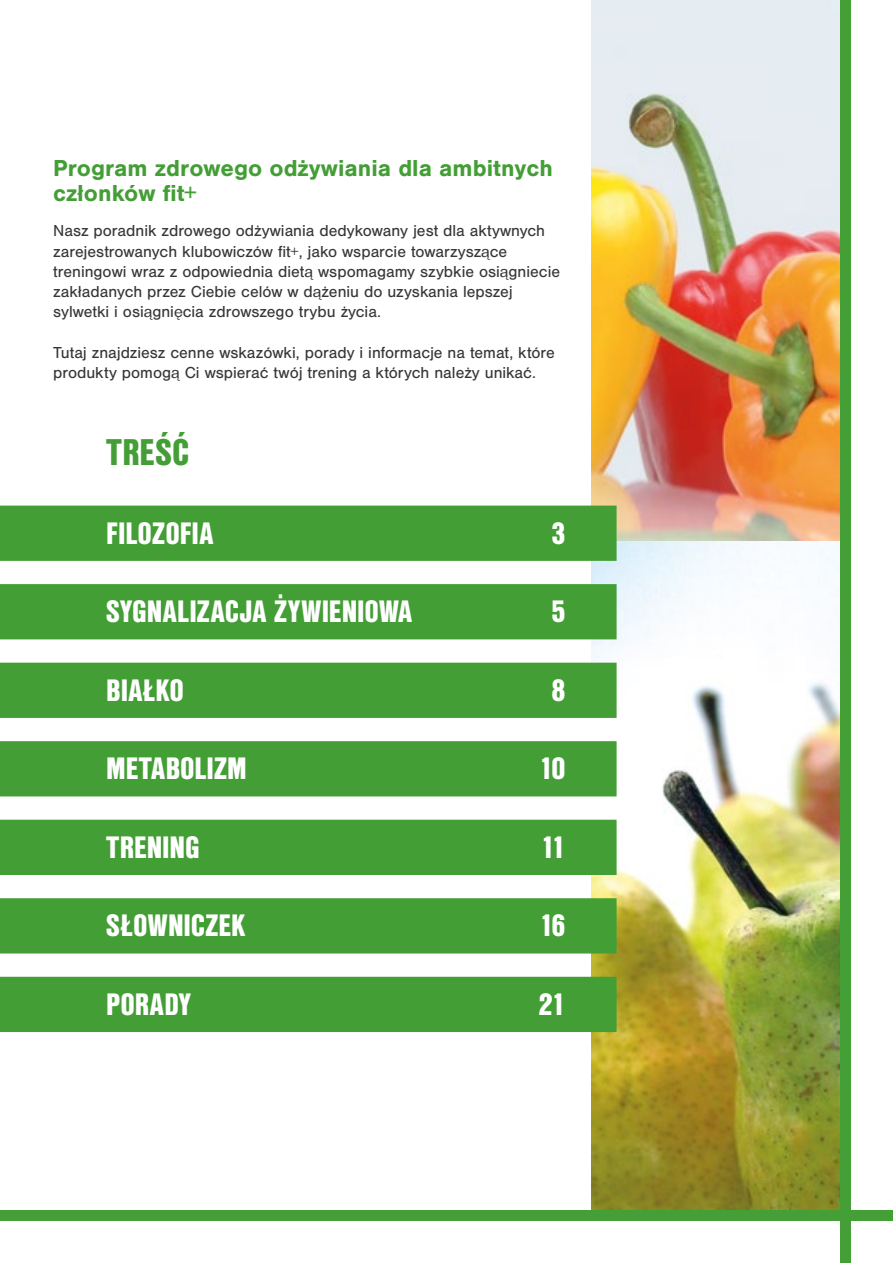
<style>
.page{position:relative;width:893px;height:1263px;background:#fff}
.page>*{position:absolute;margin:0;border:0;box-sizing:border-box;transform-origin:0 0}
.t1{font:900 36px "Nimbus San Con L";letter-spacing:.005em;color:#439e35}
.t2{font:900 30px "Nimbus San Con L";letter-spacing:.005em;color:#fff}
.t3{font:700 24px/26px "Nimbus San";color:#439e35}
.t4{font:16.5px/20.2px "Nimbus San";color:#373535}
</style>
<div class="page">
<img style="left:592px;top:540px;width:248px;height:670px">
<img style="left:592px;top:0;width:248px;height:540px">
<div style="left:0;top:506px;width:617px;height:55px;background:#439e35"></div>
<div style="left:0;top:584px;width:617px;height:55px;background:#439e35"></div>
<div style="left:0;top:663px;width:617px;height:55px;background:#439e35"></div>
<div style="left:0;top:741px;width:617px;height:55px;background:#439e35"></div>
<div style="left:0;top:820px;width:617px;height:55px;background:#439e35"></div>
<div style="left:0;top:898px;width:617px;height:55px;background:#439e35"></div>
<div style="left:0;top:977px;width:617px;height:55px;background:#439e35"></div>
<div style="left:840px;top:0;width:10px;height:1263px;background:#449f36"></div>
<div style="left:0;top:1210px;width:893px;height:10px;background:#449f36"></div>
<h3 class="t3" style="left:53px;top:155px;width:501px">Program zdrowego odżywiania dla ambitnych członków fit+</h3>
<p class="t4" style="left:53px;top:221px;width:508px">Nasz poradnik zdrowego odżywiania dedykowany jest dla aktywnych zarejestrowanych klubowiczów fit+, jako wsparcie towarzyszące treningowi wraz z odpowiednia dietą wspomagamy szybkie osiągniecie zakładanych przez Ciebie celów w dążeniu do uzyskania lepszej sylwetki i osiągnięcia zdrowszego trybu życia.</p>
<p class="t4" style="left:53px;top:342px;width:503px">Tutaj znajdziesz cenne wskazówki, porady i informacje na temat, które produkty pomogą Ci wspierać twój trening a których należy unikać.</p>
<h1 class="t1" style="left:106px;top:424px;width:85px">TREŚĆ</h1>
<h2 class="t2" style="left:106px;top:510px;width:109px">FILOZOFIA</h2>
<h2 class="t2" style="left:551px;top:510px;width:16px">3</h2>
<h2 class="t2" style="left:106px;top:589px;width:307px">SYGNALIZACJA ŻYWIENIOWA</h2>
<h2 class="t2" style="left:551px;top:589px;width:16px">5</h2>
<h2 class="t2" style="left:106px;top:667px;width:79px">BIAŁKO</h2>
<h2 class="t2" style="left:552px;top:667px;width:16px">8</h2>
<h2 class="t2" style="left:106px;top:746px;width:142px">METABOLIZM</h2>
<h2 class="t2" style="left:539px;top:746px;width:28px">10</h2>
<h2 class="t2" style="left:106px;top:824px;width:95px">TRENING</h2>
<h2 class="t2" style="left:541px;top:824px;width:26px">11</h2>
<h2 class="t2" style="left:106px;top:903px;width:141px">SŁOWNICZEK</h2>
<h2 class="t2" style="left:539px;top:903px;width:28px">16</h2>
<h2 class="t2" style="left:106px;top:981px;width:86px">PORADY</h2>
<h2 class="t2" style="left:539px;top:981px;width:28px">21</h2>
</div>
